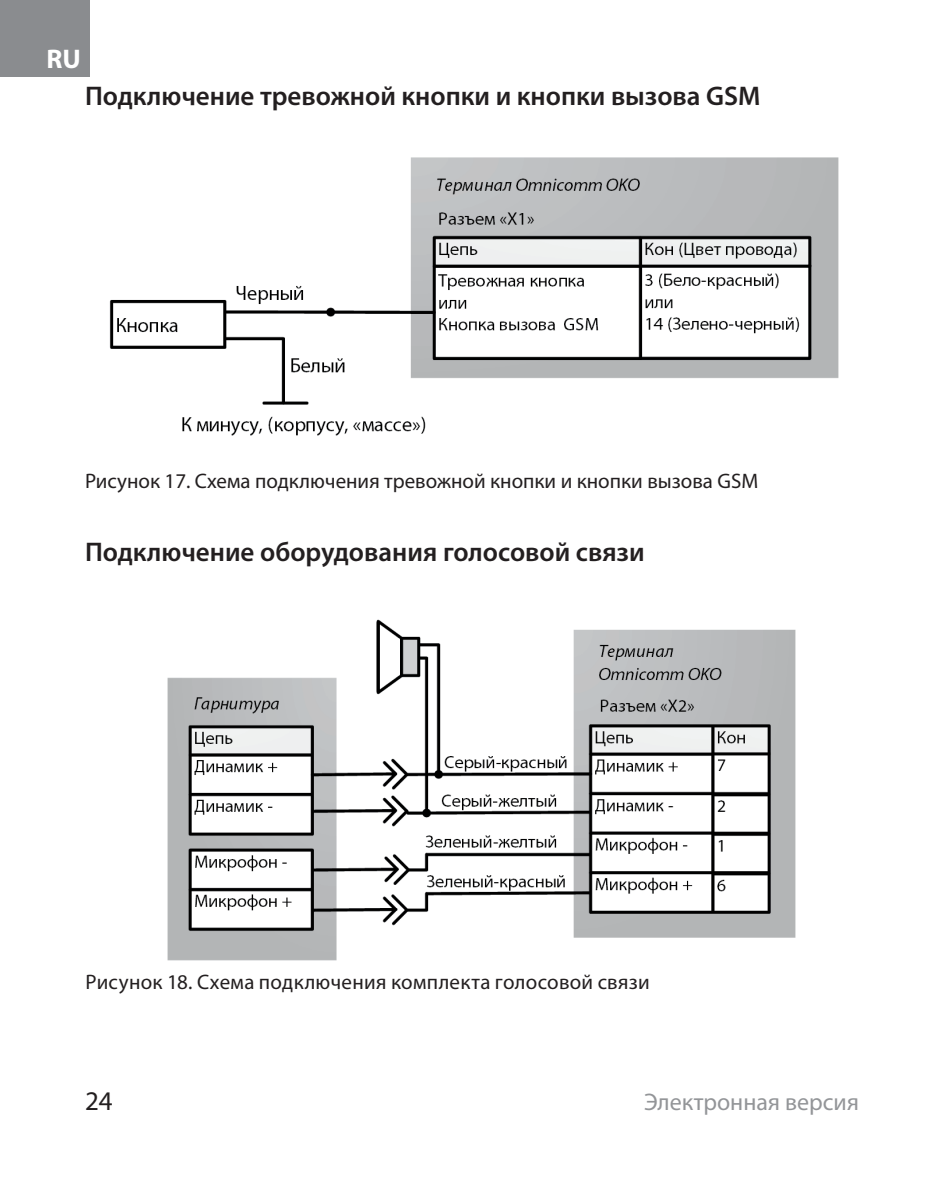
<style>
.page{position:relative;width:944px;height:1200px;background:#fff}
.page>*{position:absolute;margin:0;border:0;box-sizing:border-box;transform-origin:0 0}
.Заголовок_2{font:600 27px "Myriad Pro";color:#231f20}
.t1{font:700 27px "Myriad Pro";color:#fff}
.t2{font:27px "Myriad Pro";color:#231f20}
.t3{font:24px "Myriad Pro";color:#939598}
.t4{font:21px "Myriad Pro";color:#231f20}
</style>
<div class="page">
<div style="left:0;top:0;width:89px;height:77px;background:#8a8c8f"></div>
<img style="left:109px;top:157px;width:729px;height:279px">
<img style="left:167px;top:619px;width:629px;height:341px">
<p class="t1" style="left:46px;top:41px;width:36px">RU</p>
<p class="Заголовок_2" style="left:85px;top:79px;width:677px">Подключение тревожной кнопки и кнопки вызова GSM</p>
<p class="t4" style="left:85px;top:468px;width:675px">Рисунок 17. Схема подключения тревожной кнопки и кнопки вызова GSM</p>
<p class="Заголовок_2" style="left:85px;top:534px;width:561px">Подключение оборудования голосовой связи</p>
<p class="t4" style="left:85px;top:968px;width:566px">Рисунок 18. Схема подключения комплекта голосовой связи</p>
<p class="t2" style="left:85px;top:1084px;width:29px">24</p>
<p class="t3" style="left:644px;top:1086px;width:216px">Электронная версия</p>
</div>
